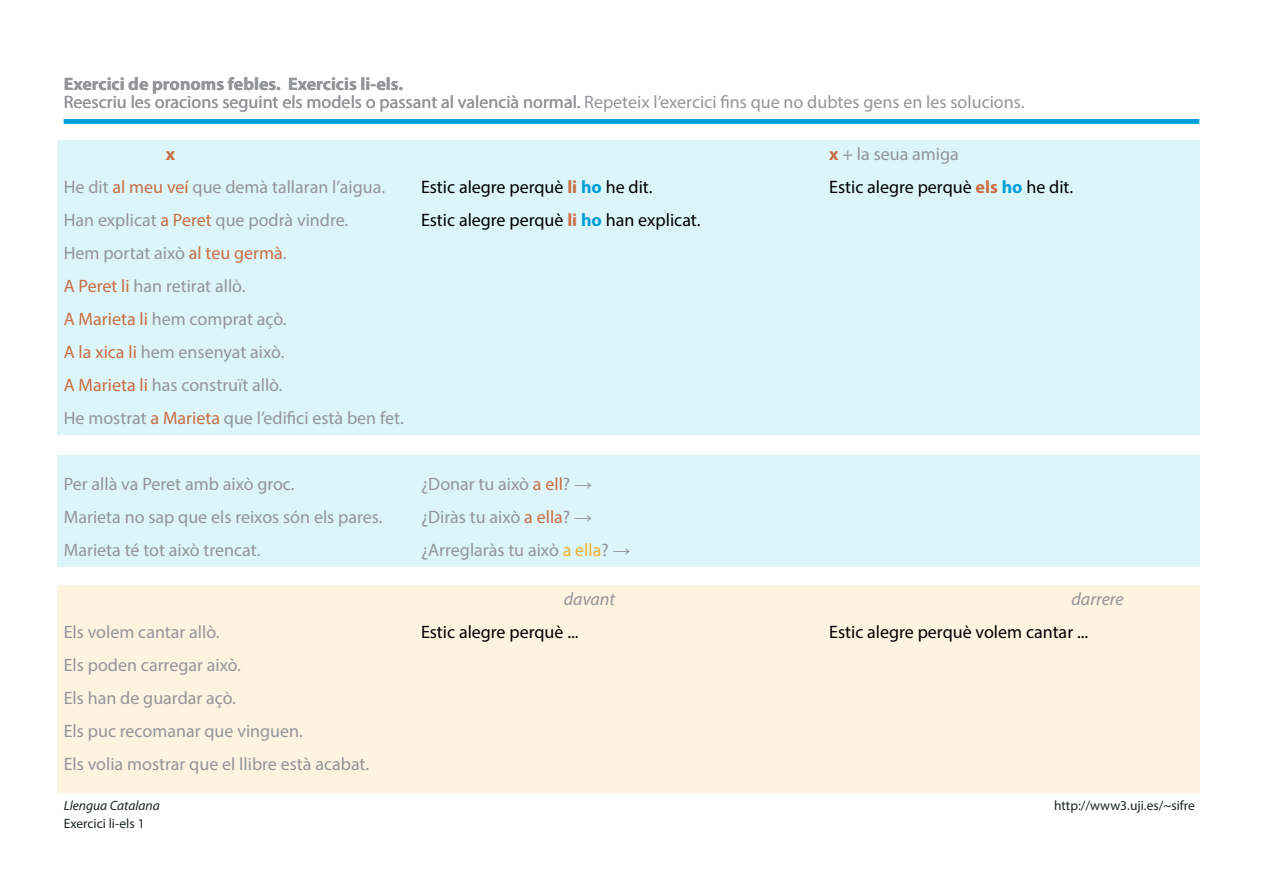
<style>
.page{position:relative;width:1263px;height:893px;background:#fff}
.page>*{position:absolute;margin:0;border:0;box-sizing:border-box;transform-origin:0 0}
.t1{font:18px/33px "Myriad Pro";color:#939598}
.t2{font:18px "Myriad Pro";color:#000100}
.t3{font:700 18px "Myriad Pro";color:#939598}
.t4{font:italic 18px "Myriad Pro";color:#939598}
.t5{font:700 18px "Myriad Pro";color:#c96e43}
.t6{font:13.5px "Myriad Pro";color:#1c2425}
.t7{font:italic 13.5px "Myriad Pro";color:#1c2425}
.s1{font-weight:700;color:#c96e43}
.s2{color:#c96e43}
.s3{font-weight:700;color:#009ed8}
.s4{font-family:"Arial"}
.s5{color:#f7af31}
</style>
<div class="page">
<div style="left:57px;top:140px;width:1142px;height:294px;background:#dcf5f9"></div>
<div style="left:57px;top:455px;width:1142px;height:111px;background:#dcf5f9"></div>
<div style="left:57px;top:585px;width:1142px;height:208px;background:#fdf3e0"></div>
<div style="left:64px;top:119px;width:1135px;height:5px;background:#009ed8"></div>
<p class="t3" style="left:64px;top:76px;width:341px">Exercici de pronoms febles. Exercicis li-els.</p>
<p class="t1" style="left:64px;top:87px;width:962px">Reescriu les oracions seguint els models o passant al valencià normal. Repeteix l’exercici fins que no dubtes gens en les solucions.</p>
<p class="t5" style="left:166px;top:146px;width:11px">x</p>
<p class="t1" style="left:829px;top:139px;width:131px"><span class="s1">x</span> + la seua amiga</p>
<p class="t1" style="left:64px;top:172px;width:323px">He dit <span class="s2">al meu veí</span> que demà tallaran l’aigua.</p>
<p class="t2" style="left:421px;top:179px;width:233px">Estic alegre perquè <span class="s1">li</span> <span class="s3">ho</span> he dit.</p>
<p class="t2" style="left:829px;top:179px;width:245px">Estic alegre perquè <span class="s1">els</span> <span class="s3">ho</span> he dit.</p>
<p class="t1" style="left:64px;top:205px;width:286px">Han explicat <span class="s2">a Peret</span> que podrà vindre.</p>
<p class="t2" style="left:421px;top:212px;width:281px">Estic alegre perquè <span class="s1">li</span> <span class="s3">ho</span> han explicat.</p>
<p class="t1" style="left:64px;top:238px;width:341px">Hem portat això <span class="s2">al teu germà</span>.<br><span class="s2">A Peret li</span> han retirat allò.<br><span class="s2">A Marieta li</span> hem comprat açò.<br><span class="s2">A la xica li</span> hem ensenyat això.<br><span class="s2">A Marieta li</span> has construït allò.<br>He mostrat <span class="s2">a Marieta</span> que l’edifici està ben fet.</p>
<p class="t1" style="left:64px;top:469px;width:232px">Per allà va Peret amb això groc.</p>
<p class="t1" style="left:421px;top:469px;width:173px">¿Donar tu això <span class="s2">a ell</span>? <span class="s4">→</span></p>
<p class="t1" style="left:64px;top:502px;width:320px">Marieta no sap que els reixos són els pares.</p>
<p class="t1" style="left:421px;top:502px;width:173px">¿Diràs tu això <span class="s2">a ella</span>? <span class="s4">→</span></p>
<p class="t1" style="left:64px;top:535px;width:198px">Marieta té tot això trencat.</p>
<p class="t1" style="left:421px;top:535px;width:211px">¿Arreglaràs tu això <span class="s5">a ella</span>? <span class="s4">→</span></p>
<p class="t4" style="left:564px;top:592px;width:53px">davant</p>
<p class="t4" style="left:1071px;top:592px;width:54px">darrere</p>
<p class="t1" style="left:64px;top:617px;width:157px">Els volem cantar allò.</p>
<p class="t2" style="left:421px;top:625px;width:159px">Estic alegre perquè ...</p>
<p class="t2" style="left:829px;top:625px;width:260px">Estic alegre perquè volem cantar ...</p>
<p class="t1" style="left:64px;top:650px;width:307px">Els poden carregar això.<br>Els han de guardar açò.<br>Els puc recomanar que vinguen.<br>Els volia mostrar que el llibre està acabat.</p>
<p class="t7" style="left:64px;top:800px;width:98px">Llengua Catalana</p>
<p class="t6" style="left:1054px;top:800px;width:142px">http://www3.uji.es/~sifre</p>
<p class="t6" style="left:64px;top:818px;width:82px">Exercici li-els 1</p>
</div>
